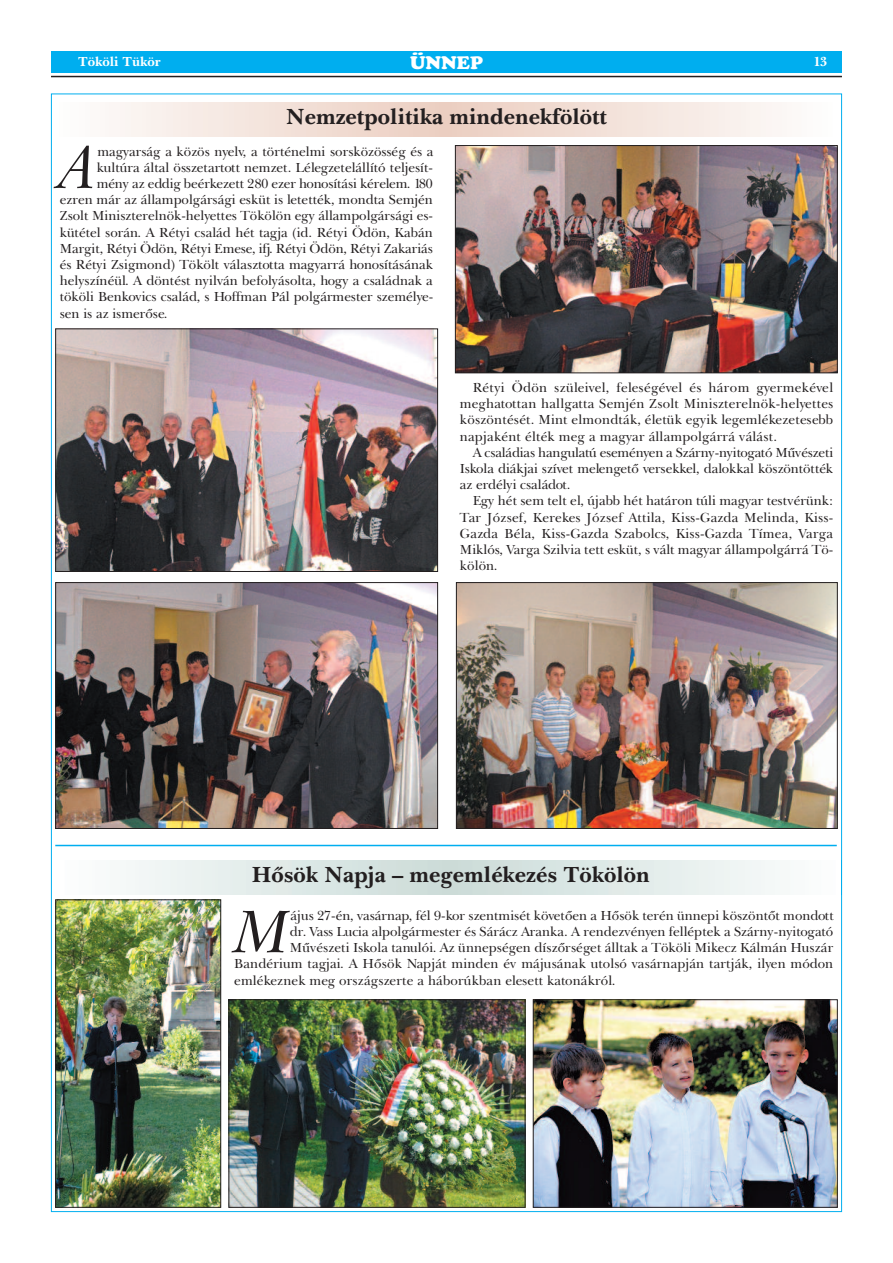
<style>
.page{position:relative;width:893px;height:1263px;background:#fff}
.page>*{position:absolute;margin:0;border:0;box-sizing:border-box;transform-origin:0 0}
.t1{font:italic 61.8px "New Baskerville PFL";color:#231f20}
.t2{font:700 22.5px "New Baskerville PFL";color:#231f20}
.t3{font:18px "Cupertino";color:#fff}
.t4{font:13.5px/16.2px "New Baskerville PFL";color:#231f20;text-align:justify}
.t5{font:700 13.5px "New Baskerville PFL";color:#fff}
</style>
<div class="page">
<div style="left:51px;top:51px;width:791px;height:21px;background:#00aeef"></div>
<hr style="left:51px;top:76px;width:791px;height:1px;background:#231f20">
<img style="left:457px;top:147px;width:379px;height:224px">
<div style="left:455px;top:145px;width:383px;height:228px;border:1px solid #231f20"></div>
<img style="left:57px;top:330px;width:379px;height:240px">
<div style="left:55px;top:328px;width:383px;height:244px;border:1px solid #231f20"></div>
<img style="left:57px;top:584px;width:379px;height:243px">
<div style="left:55px;top:582px;width:383px;height:247px;border:1px solid #231f20"></div>
<img style="left:458px;top:584px;width:378px;height:243px">
<div style="left:456px;top:582px;width:382px;height:247px;border:1px solid #231f20"></div>
<img style="left:230px;top:1001px;width:293px;height:205px">
<div style="left:228px;top:999px;width:297px;height:209px;border:1px solid #231f20"></div>
<img style="left:535px;top:1001px;width:301px;height:205px">
<div style="left:533px;top:999px;width:305px;height:209px;border:1px solid #231f20"></div>
<img style="left:57px;top:901px;width:162px;height:305px">
<div style="left:55px;top:899px;width:166px;height:309px;border:1px solid #231f20"></div>
<hr style="left:55px;top:845px;width:782px;height:1px;background:#00aeef">
<img style="left:126px;top:860px;width:716px;height:34px">
<p class="t5" style="left:78px;top:53px;width:84px">Tököli Tükör</p>
<h3 class="t3" style="left:410px;top:52px;width:74px">ÜNNEP</h3>
<p class="t5" style="left:814px;top:53px;width:16px">13</p>
<h2 class="t2" style="left:286px;top:102px;width:322px">Nemzetpolitika mindenekfölött</h2>
<h1 class="t1" style="left:60px;top:129px;width:39px">A</h1>
<p class="t4" style="left:98px;top:143px;width:338px">magyarság a közös nyelv, a történelmi sorsközösség és a</p>
<p class="t4" style="left:97px;top:159px;width:338px">kultúra által összetartott nemzet. Lélegzetelállító teljesít-</p>
<p class="t4" style="left:97px;top:175px;width:338px">mény az eddig beérkezett 280 ezer honosítási kérelem. 180</p>
<p class="t4" style="left:60px;top:191px;width:375px">ezren már az állampolgársági esküt is letették, mondta Semjén</p>
<p class="t4" style="left:60px;top:208px;width:375px">Zsolt Miniszterelnök-helyettes Tökölön egy állampolgársági es-</p>
<p class="t4" style="left:60px;top:224px;width:375px">kütétel során. A Rétyi család hét tagja (id. Rétyi Ödön, Kabán</p>
<p class="t4" style="left:60px;top:240px;width:375px">Margit, Rétyi Ödön, Rétyi Emese, ifj. Rétyi Ödön, Rétyi Zakariás</p>
<p class="t4" style="left:60px;top:256px;width:375px">és Rétyi Zsigmond) Tökölt választotta magyarrá honosításának</p>
<p class="t4" style="left:60px;top:272px;width:375px">helyszínéül. A döntést nyilván befolyásolta, hogy a családnak a</p>
<p class="t4" style="left:60px;top:289px;width:375px">tököli Benkovics család, s Hoffman Pál polgármester személye-</p>
<p class="t4" style="left:60px;top:305px;width:109px">sen is az ismerőse.</p>
<p class="t4" style="left:460px;top:379px;width:375px;text-indent:13px">Rétyi Ödön szüleivel, feleségével és három gyermekével meghatottan hallgatta Semjén Zsolt Miniszterelnök-helyettes köszöntését. Mint elmondták, életük egyik legemlékezetesebb napjaként élték meg a magyar állampolgárrá válást.</p>
<p class="t4" style="left:460px;top:444px;width:375px;text-indent:13px">A családias hangulatú eseményen a Szárny-nyitogató Művészeti Iskola diákjai szívet melengető versekkel, dalokkal köszöntötték az erdélyi családot.</p>
<p class="t4" style="left:460px;top:493px;width:375px;text-indent:13px">Egy hét sem telt el, újabb hét határon túli magyar testvérünk:<br>Tar József, Kerekes József Attila, Kiss-Gazda Melinda, Kiss-Gazda Béla, Kiss-Gazda Szabolcs, Kiss-Gazda Tímea, Varga Miklós, Varga Szilvia tett esküt, s vált magyar állampolgárrá Tö&shy;kölön.</p>
<h2 class="t2" style="left:252px;top:861px;width:399px">Hősök Napja – megemlékezés Tökölön</h2>
<h1 class="t1" style="left:234px;top:894px;width:58px">M</h1>
<p class="t4" style="left:291px;top:907px;width:545px">ájus 27-én, vasárnap, fél 9-kor szentmisét követően a Hősök terén ünnepi köszöntőt mondott</p>
<p class="t4" style="left:290px;top:923px;width:545px">dr. Vass Lucia alpolgármester és Sárácz Aranka. A rendezvényen felléptek a Szárny-nyitogató</p>
<p class="t4" style="left:290px;top:939px;width:545px">Művészeti Iskola tanulói. Az ünnepségen díszőrséget álltak a Tököli Mikecz Kálmán Huszár</p>
<p class="t4" style="left:234px;top:956px;width:601px">Bandérium tagjai. A Hősök Napját minden év májusának utolsó vasárnapján tartják, ilyen módon</p>
<p class="t4" style="left:234px;top:972px;width:383px">emlékeznek meg országszerte a háborúkban elesett katonákról.</p>
</div>
